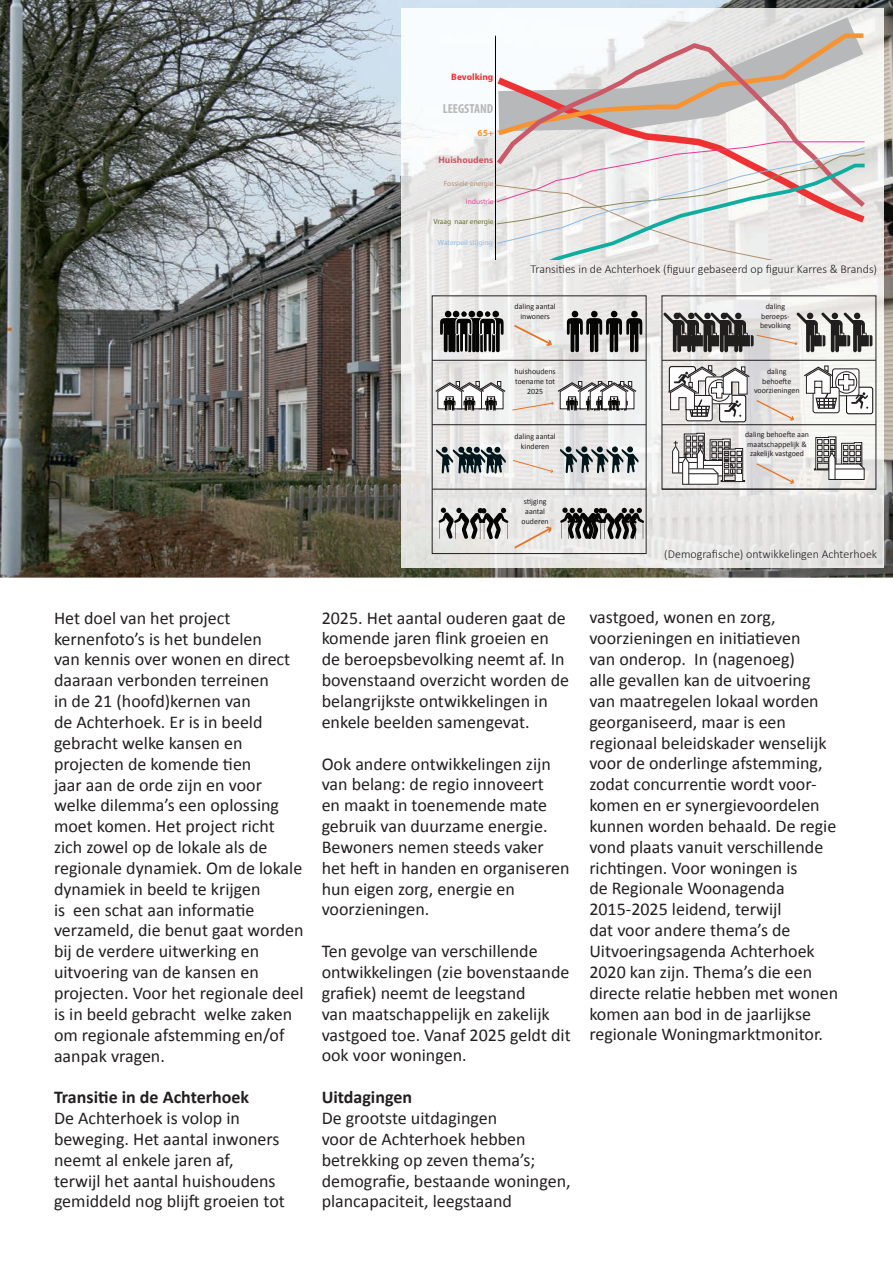
<style>
.page{position:relative;width:893px;height:1263px;background:#fff}
.page>*{position:absolute;margin:0;border:0;box-sizing:border-box;transform-origin:0 0}
.t1{font:18px/20.9px "Calibri";color:#231f20}
.t2{font:700 18px "Calibri";color:#231f20}
.t3{font:700 condensed 13.05px "Myriad Pro";color:#b6b8b9}
.t4{font:300 12px "Calibri";color:#231f20}
.t5{font:700 9.3px "Myriad Pro";color:#ca5a67}
.t6{font:700 9.3px "Myriad Pro";color:#ee3233}
.t7{font:700 9.3px "Myriad Pro";color:#f79431}
.t8{font:8.1px/9.6px "Calibri";color:#231f20;text-align:center}
.t9{font:7.5px "Myriad Pro";color:#8cbde5}
.t10{font:7.5px "Myriad Pro";color:#6f7032}
.t11{font:7.5px "Myriad Pro";color:#b49377}
.t12{font:7.5px "Myriad Pro";color:#e1489a}
</style>
<div class="page">
<img style="left:0;top:0;width:893px;height:578px">
<img style="left:401px;top:9px;width:482px;height:558px">
<div style="left:719px;top:395px;width:27px;height:27px;border:1px solid #050605;border-radius:2px"></div>
<svg style="left:567px;top:310px;width:75px;height:43px;background:#787776"></svg>
<svg style="left:440px;top:310px;width:64px;height:43px;background:#565555"></svg>
<svg style="left:560px;top:507px;width:84px;height:33px;background:#747473"></svg>
<hr style="left:682px;top:484px;width:36px;height:1px;background:#231f20">
<div style="left:846px;top:387px;width:27px;height:27px;background:#fff;border-radius:2px"></div>
<div style="left:846px;top:387px;width:27px;height:27px;border:1px solid #050605;border-radius:2px"></div>
<div style="left:813px;top:387px;width:26px;height:26px;background:#fff;border-radius:2px"></div>
<div style="left:813px;top:387px;width:26px;height:26px;border:1px solid #231f20;border-radius:2px"></div>
<svg style="left:803px;top:365px;width:65px;height:44px"></svg>
<svg style="left:435px;top:444px;width:71px;height:29px;background:#7e8889"></svg>
<svg style="left:559px;top:444px;width:80px;height:29px;background:#949c9e"></svg>
<hr style="left:432px;top:360px;width:214px;height:1px;background:#231f20">
<hr style="left:432px;top:424px;width:214px;height:1px;background:#231f20">
<hr style="left:432px;top:489px;width:214px;height:1px;background:#231f20">
<hr style="left:662px;top:360px;width:214px;height:1px;background:#231f20">
<hr style="left:662px;top:424px;width:214px;height:1px;background:#231f20">
<hr style="left:662px;top:489px;width:214px;height:1px;background:#231f20">
<svg style="left:671px;top:432px;width:74px;height:52px"></svg>
<hr style="left:828px;top:479px;width:36px;height:1px;background:#231f20">
<svg style="left:813px;top:436px;width:53px;height:43px"></svg>
<svg style="left:512px;top:323px;width:40px;height:23px"></svg>
<svg style="left:667px;top:365px;width:128px;height:56px"></svg>
<svg style="left:755px;top:462px;width:40px;height:22px"></svg>
<svg style="left:512px;top:459px;width:41px;height:14px"></svg>
<svg style="left:663px;top:312px;width:209px;height:40px;background:#918f8d"></svg>
<svg style="left:434px;top:381px;width:204px;height:30px"></svg>
<svg style="left:438px;top:507px;width:114px;height:43px;background:#c1bfbc"></svg>
<svg style="left:458px;top:8px;width:419px;height:144px"></svg>
<svg style="left:493px;top:31px;width:375px;height:229px"></svg>
<p class="t6" style="left:451px;top:70px;width:44px">Bevolking</p>
<p class="t3" style="left:443px;top:101px;width:52px">LEEGSTAND</p>
<p class="t7" style="left:478px;top:127px;width:17px">65+</p>
<p class="t5" style="left:438px;top:154px;width:56px">Huishoudens</p>
<p class="t11" style="left:444px;top:179px;width:51px">Fossiele energie</p>
<p class="t12" style="left:466px;top:197px;width:29px">Industrie</p>
<p class="t10" style="left:433px;top:217px;width:62px">Vraag naar energie</p>
<p class="t9" style="left:438px;top:237px;width:56px">Waterpeil stijging</p>
<p class="t4" style="left:530px;top:261px;width:348px">Transities in de Achterhoek (figuur gebaseerd op figuur Karres &amp; Brands)</p>
<p class="t8" style="left:515px;top:301px;width:43px">daling aantal inwoners</p>
<p class="t8" style="left:760px;top:301px;width:32px">daling beroeps&shy;bevolking</p>
<p class="t8" style="left:754px;top:367px;width:47px">daling behoefte voorzieningen</p>
<p class="t8" style="left:745px;top:430px;width:65px">daling behoefte aan maatschappelijk &amp; zakelijk vastgoed</p>
<p class="t8" style="left:515px;top:367px;width:43px">huishoudens toename tot<br>2025</p>
<p class="t8" style="left:515px;top:432px;width:43px">daling aantal kinderen</p>
<p class="t8" style="left:522px;top:497px;width:29px">stijging aantal ouderen</p>
<p class="t4" style="left:664px;top:546px;width:215px">(Demografische) ontwikkelingen Achterhoek</p>
<p class="t1" style="left:54px;top:607px;width:251px">Het doel van het project kernenfoto’s is het bundelen<br>van kennis over wonen en direct daaraan verbonden terreinen<br>in de 21 (hoofd)kernen van<br>de Achterhoek. Er is in beeld gebracht welke kansen en projecten de komende tien<br>jaar aan de orde zijn en voor welke dilemma’s een oplossing moet komen. Het project richt zich zowel op de lokale als de regionale dynamiek. Om de lokale dynamiek in beeld te krijgen<br>is een schat aan informatie verzameld, die benut gaat worden bij de verdere uitwerking en uitvoering van de kansen en projecten. Voor het regionale deel is in beeld gebracht welke zaken om regionale afstemming en/of aanpak vragen.</p>
<p class="t2" style="left:54px;top:1086px;width:197px">Transitie in de Achterhoek</p>
<p class="t1" style="left:54px;top:1108px;width:232px">De Achterhoek is volop in beweging. Het aantal inwoners neemt al enkele jaren af,<br>terwijl het aantal huishoudens gemiddeld nog blijft groeien tot</p>
<p class="t1" style="left:322px;top:607px;width:249px">2025. Het aantal ouderen gaat de komende jaren flink groeien en de beroepsbevolking neemt af. In bovenstaand overzicht worden de belangrijkste ontwikkelingen in enkele beelden samengevat.</p>
<p class="t1" style="left:322px;top:753px;width:249px">Ook andere ontwikkelingen zijn van belang: de regio innoveert<br>en maakt in toenemende mate gebruik van duurzame energie.<br>Bewoners nemen steeds vaker het heft in handen en organiseren hun eigen zorg, energie en voorzieningen.</p>
<p class="t1" style="left:322px;top:941px;width:251px">Ten gevolge van verschillende ontwikkelingen (zie bovenstaande grafiek) neemt de leegstand<br>van maatschappelijk en zakelijk vastgoed toe. Vanaf 2025 geldt dit ook voor woningen.</p>
<p class="t2" style="left:322px;top:1086px;width:92px">Uitdagingen</p>
<p class="t1" style="left:322px;top:1107px;width:250px">De grootste uitdagingen<br>voor de Achterhoek hebben betrekking op zeven thema’s; demografie, bestaande woningen, plancapaciteit, leegstaand</p>
<p class="t1" style="left:589px;top:607px;width:250px">vastgoed, wonen en zorg, voorzieningen en initiatieven<br>van onderop. In (nagenoeg)<br>alle gevallen kan de uitvoering van maatregelen lokaal worden georganiseerd, maar is een regionaal beleidskader wenselijk voor de onderlinge afstemming, zodat concurrentie wordt voor&shy;komen en er synergievoordelen kunnen worden behaald. De regie vond plaats vanuit verschillende richtingen. Voor woningen is<br>de Regionale Woonagenda<br>2015-2025 leidend, terwijl<br>dat voor andere thema’s de<br>Uitvoeringsagenda Achterhoek<br>2020 kan zijn. Thema’s die een directe relatie hebben met wonen komen aan bod in de jaarlijkse regionale Woningmarktmonitor.</p>
</div>
